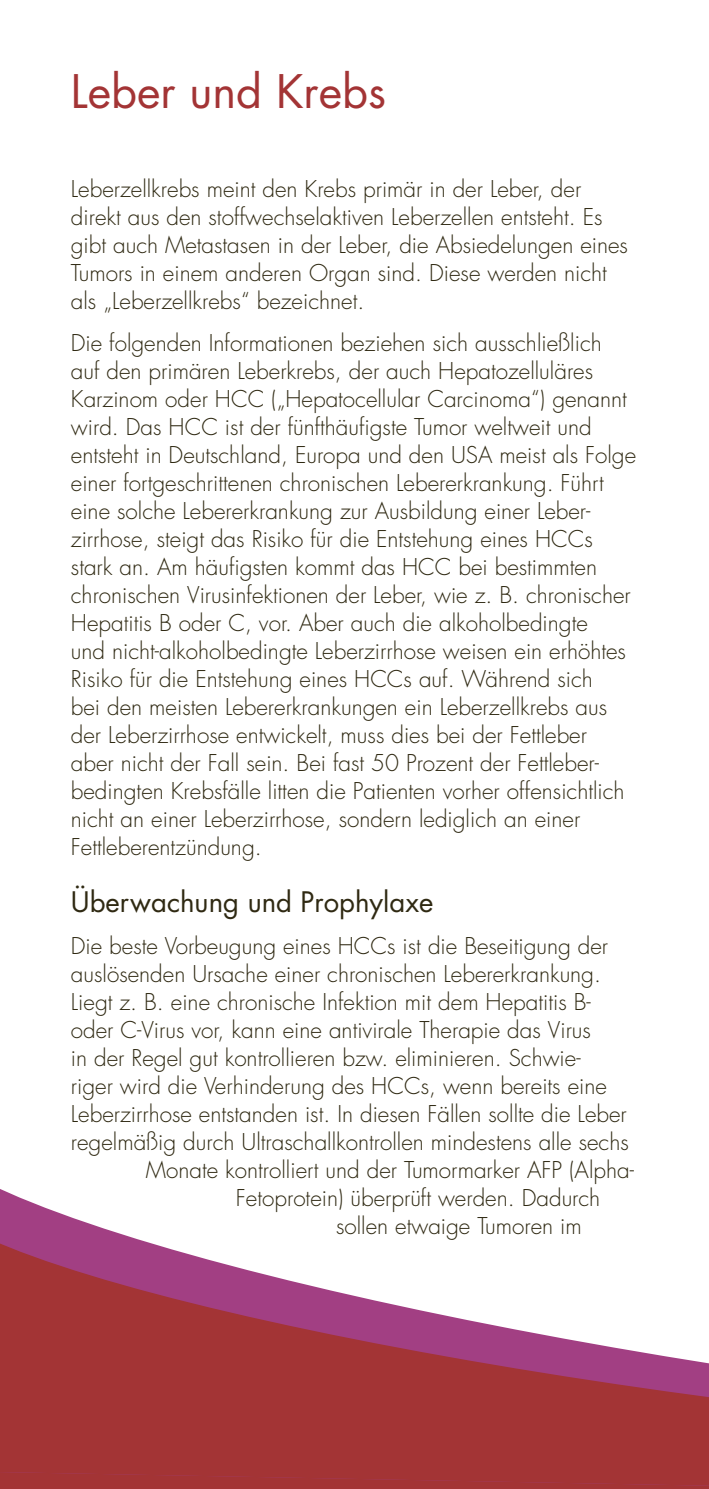
<style>
.page{position:relative;width:709px;height:1489px;background:#fff}
.page>*{position:absolute;margin:0;border:0;box-sizing:border-box;transform-origin:0 0}
.t1{font:45px "Futura Std";color:#a33435}
.t2{font:27.5px "Futura Std";color:#2f2912}
.t3{font:300 22.5px/28px "Futura Std";color:#2f2912}
</style>
<div class="page">
<svg style="left:0;top:1189px;width:102px;height:39px"></svg>
<svg style="left:0;top:1228px;width:709px;height:260px;fill:#a33435"></svg>
<h1 class="t1" style="left:71px;top:63px;width:316px">Leber und Krebs</h1>
<p class="t3" style="left:71px;top:175px;width:558px">Leberzellkrebs meint den Krebs primär in der Leber, der direkt aus den stoffwechselaktiven Leberzellen entsteht. Es gibt auch Metastasen in der Leber, die Absiedelungen eines Tumors in einem anderen Organ sind. Diese werden nicht als „Leberzellkrebs“ bezeichnet.</p>
<p class="t3" style="left:71px;top:329px;width:567px">Die folgenden Informationen beziehen sich ausschließlich<br>auf den primären Leberkrebs, der auch Hepatozelluläres Karzinom oder HCC („Hepatocellular Carcinoma“) genannt wird. Das HCC ist der fünfthäufigste Tumor weltweit und entsteht in Deutschland, Europa und den USA meist als Folge einer fortgeschrittenen chronischen Lebererkrankung. Führt eine solche Lebererkrankung zur Ausbildung einer Leber&shy;zirrhose, steigt das Risiko für die Entstehung eines HCCs stark an. Am häufigsten kommt das HCC bei bestimmten chronischen Virusinfektionen der Leber, wie z. B. chronischer Hepatitis B oder C, vor. Aber auch die alkoholbedingte<br>und nicht-alkoholbedingte Leberzirrhose weisen ein erhöhtes Risiko für die Entstehung eines HCCs auf. Während sich<br>bei den meisten Lebererkrankungen ein Leberzellkrebs aus der Leberzirrhose entwickelt, muss dies bei der Fettleber<br>aber nicht der Fall sein. Bei fast 50 Prozent der Fettleber&shy;bedingten Krebsfälle litten die Patienten vorher offensichtlich nicht an einer Leberzirrhose, sondern lediglich an einer Fettleberentzündung.</p>
<p class="t2" style="left:71px;top:884px;width:364px">Überwachung und Prophylaxe</p>
<p class="t3" style="left:71px;top:932px;width:539px">Die beste Vorbeugung eines HCCs ist die Beseitigung der</p>
<p class="t3" style="left:71px;top:960px;width:531px">auslösenden Ursache einer chronischen Lebererkrankung.</p>
<p class="t3" style="left:71px;top:988px;width:521px">Liegt z. B. eine chronische Infektion mit dem Hepatitis B-</p>
<p class="t3" style="left:71px;top:1016px;width:521px">oder C-Virus vor, kann eine antivirale Therapie das Virus</p>
<p class="t3" style="left:71px;top:1044px;width:511px">in der Regel gut kontrollieren bzw. eliminieren. Schwie-</p>
<p class="t3" style="left:71px;top:1072px;width:537px">riger wird die Verhinderung des HCCs, wenn bereits eine</p>
<p class="t3" style="left:71px;top:1100px;width:557px">Leberzirrhose entstanden ist. In diesen Fällen sollte die Leber</p>
<p class="t3" style="left:71px;top:1128px;width:559px">regelmäßig durch Ultraschallkontrollen mindestens alle sechs</p>
<p class="t3" style="left:146px;top:1156px;width:489px">Monate kontrolliert und der Tumormarker AFP (Alpha-</p>
<p class="t3" style="left:236px;top:1184px;width:366px">Fetoprotein) überprüft werden. Dadurch</p>
<p class="t3" style="left:336px;top:1212px;width:247px">sollen etwaige Tumoren im</p>
</div>
